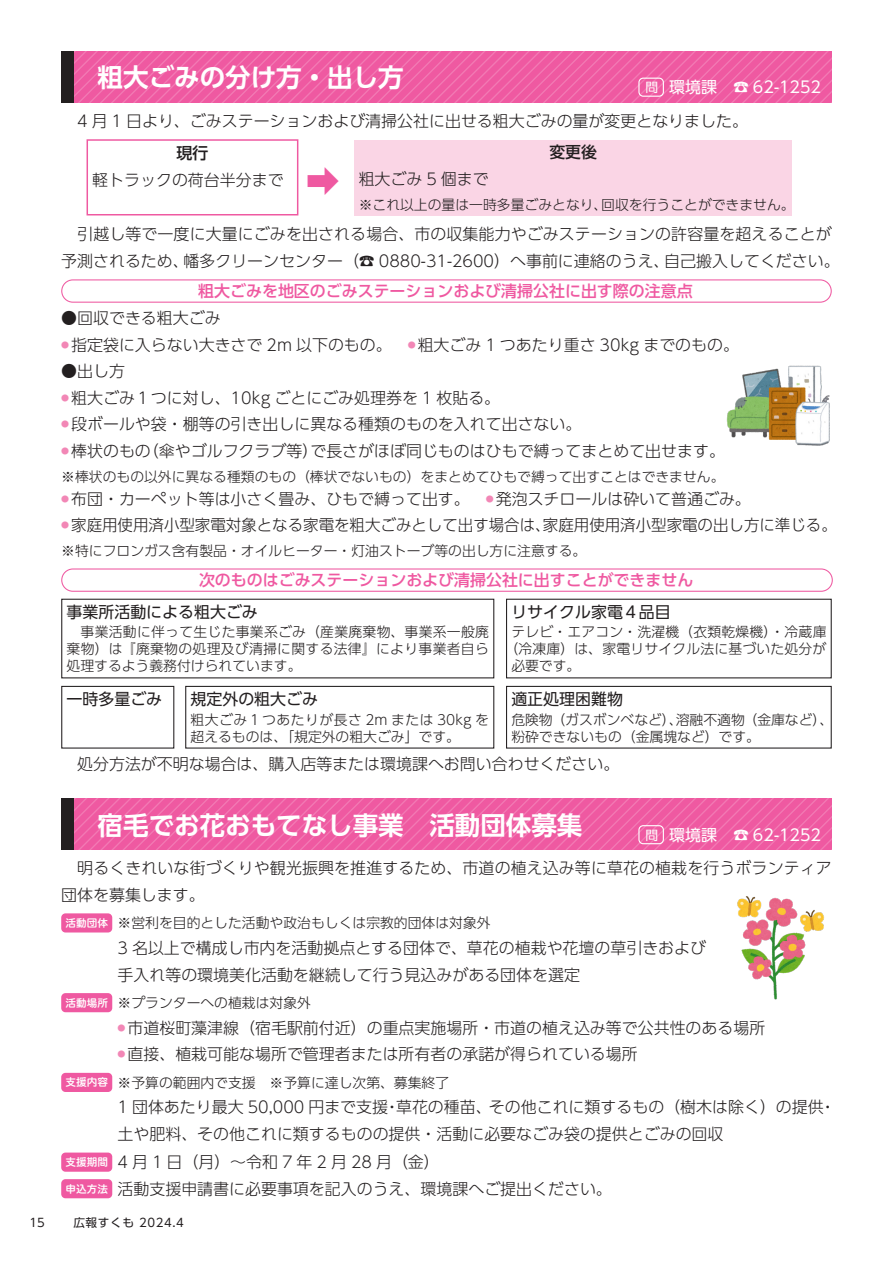
<style>
.page{position:relative;width:893px;height:1263px;background:#fff}
.page>*{position:absolute;margin:0;border:0;box-sizing:border-box;transform-origin:0 0}
.本文{font:300 34.05px "UD Shin Go Pr 6";color:#ef59a1}
.本文-2{font:700 25.5px "UD Shin Go Pro De";color:#fff}
.本文-3{font:300 15.9px/26.5px "UD Shin Go Pr 6";color:#231f20}
.本文-4{font:500 15.9px "UD Shin Go Pr 6";color:#ef59a1}
.本文-5{font:15.9px "UD Shin Go Pr 6";color:#231f20}
.本文-6{font:15.9px "UD Shin Go Pr 6";color:#fff}
.本文-7{font:500 15.9px "UD Shin Go Pr 6";color:#231f20}
.本文-8{font:300 13.8px/17px "UD Shin Go Pr 6";color:#231f20}
.情報コーナー1{font:12.75px "UD Shin Go Pro";color:#fff}
.t1{font:11.7px "UD Shin Go Pro";letter-spacing:.05em;color:#231f20}
.情報コーナー1-2{font:10.65px "Hiragino UD Sans R Std N W6";color:#fff}
.本文-9{font:300 7.95px "UD Shin Go Pr 6";color:#f287b6}
</style>
<div class="page">
<svg style="left:74px;top:51px;width:758px;height:51px;background:#ef5ea4"></svg>
<div style="left:61px;top:51px;width:13px;height:51px;background:#231f20"></div>
<div style="left:638px;top:78px;width:26px;height:19px;border:1px solid #fff;border-radius:4px"></div>
<div style="left:87px;top:139px;width:211px;height:76px;border:1px solid #ef59a1"></div>
<div style="left:354px;top:140px;width:438px;height:75px;background:#fad5e5"></div>
<div style="left:506px;top:686px;width:326px;height:62px;border:1px solid #231f20"></div>
<svg style="left:74px;top:798px;width:758px;height:51px;background:#ef5ea4"></svg>
<div style="left:61px;top:798px;width:13px;height:51px;background:#231f20"></div>
<div style="left:638px;top:825px;width:26px;height:19px;border:1px solid #fff;border-radius:4px"></div>
<div style="left:61px;top:913px;width:51px;height:19px;background:#ef59a1;border-radius:4px"></div>
<div style="left:61px;top:993px;width:51px;height:19px;background:#ef59a1;border-radius:4px"></div>
<div style="left:61px;top:1073px;width:51px;height:19px;background:#ef59a1;border-radius:4px"></div>
<div style="left:61px;top:1152px;width:51px;height:20px;background:#ef59a1;border-radius:4px"></div>
<div style="left:61px;top:1179px;width:51px;height:19px;background:#ef59a1;border-radius:4px"></div>
<img style="left:737px;top:896px;width:87px;height:104px">
<div style="left:506px;top:599px;width:326px;height:79px;border:1px solid #231f20"></div>
<div style="left:61px;top:279px;width:771px;height:24px;border:1px solid #ef59a1;border-radius:11px"></div>
<div style="left:61px;top:568px;width:772px;height:24px;border:1px solid #ef59a1;border-radius:11px"></div>
<div style="left:61px;top:599px;width:433px;height:79px;border:1px solid #231f20"></div>
<div style="left:61px;top:686px;width:113px;height:62px;border:1px solid #231f20"></div>
<div style="left:185px;top:686px;width:309px;height:62px;border:1px solid #231f20"></div>
<img style="left:726px;top:365px;width:104px;height:81px">
<p class="t1" style="left:29px;top:1213px;width:17px">15</p>
<p class="本文-2" style="left:98px;top:57px;width:308px">粗大ごみの分け方・出し方</p>
<p class="本文-3" style="left:61px;top:107px;width:688px">　4 月 1 日より、ごみステーションおよび清掃公社に出せる粗大ごみの量が変更となりました。</p>
<p class="本文-7" style="left:177px;top:140px;width:33px">現行</p>
<p class="本文" style="left:306px;top:154px;width:36px">➡</p>
<p class="本文-6" style="left:669px;top:74px;width:49px">環境課</p>
<p class="本文-6" style="left:733px;top:74px;width:90px">☎ 62-1252</p>
<p class="情報コーナー1" style="left:645px;top:77px;width:14px">問</p>
<p class="本文-7" style="left:549px;top:139px;width:49px">変更後</p>
<p class="本文-3" style="left:359px;top:165px;width:132px">粗大ごみ 5 個まで</p>
<p class="本文-3" style="left:92px;top:166px;width:193px">軽トラックの荷台半分まで</p>
<p class="本文-8" style="left:601px;top:195px;width:195px">回収を行うことができません。</p>
<p class="本文-8" style="left:359px;top:195px;width:250px">※これ以上の量は一時多量ごみとなり、</p>
<p class="本文-3" style="left:664px;top:220px;width:177px;text-indent:-603px">　引越し等で一度に大量にごみを出される場合、市の収集能力やごみステーションの許容量を超えることが自己搬入してください。</p>
<p class="本文-3" style="left:184px;top:247px;width:487px">幡多クリーンセンター（☎ 0880-31-2600）へ事前に連絡のうえ、</p>
<p class="本文-3" style="left:61px;top:247px;width:129px">予測されるため、</p>
<p class="本文-4" style="left:198px;top:278px;width:496px">粗大ごみを地区のごみステーションおよび清掃公社に出す際の注意点</p>
<p class="本文-3" style="left:61px;top:304px;width:161px">●回収できる粗大ごみ</p>
<p class="本文-3" style="left:71px;top:331px;width:669px">指定袋に入らない大きさで 2m 以下のもの。　<sup>●</sup> 粗大ごみ 1 つあたり重さ 30kg までのもの。</p>
<p class="本文-9" style="left:61px;top:338px;width:9px">●</p>
<p class="本文-3" style="left:61px;top:357px;width:65px">●出し方</p>
<p class="本文-3" style="left:71px;top:384px;width:431px">粗大ごみ１つに対し、10kg ごとにごみ処理券を 1 枚貼る。</p>
<p class="本文-9" style="left:61px;top:391px;width:9px">●</p>
<p class="本文-3" style="left:71px;top:411px;width:512px">段ボールや袋・棚等の引き出しに異なる種類のものを入れて出さない。</p>
<p class="本文-9" style="left:61px;top:418px;width:9px">●</p>
<p class="本文-3" style="left:143px;top:437px;width:177px">（傘やゴルフクラブ等）</p>
<p class="本文-3" style="left:310px;top:437px;width:416px">で長さがほぼ同じものはひもで縛ってまとめて出せます。</p>
<p class="本文-3" style="left:71px;top:437px;width:81px">棒状のもの</p>
<p class="本文-9" style="left:61px;top:445px;width:9px">●</p>
<p class="本文-8" style="left:61px;top:467px;width:665px">※棒状のもの以外に異なる種類のもの（棒状でないもの）をまとめてひもで縛って出すことはできません。</p>
<p class="本文-3" style="left:71px;top:485px;width:681px">布団・カーペット等は小さく畳み、ひもで縛って出す。　<sup>●</sup> 発泡スチロールは砕いて普通ごみ。</p>
<p class="本文-9" style="left:61px;top:492px;width:9px">●</p>
<p class="本文-3" style="left:71px;top:512px;width:481px">家庭用使用済小型家電対象となる家電を粗大ごみとして出す場合は、</p>
<p class="本文-3" style="left:543px;top:512px;width:295px">家庭用使用済小型家電の出し方に準じる。</p>
<p class="本文-9" style="left:61px;top:519px;width:9px">●</p>
<p class="本文-8" style="left:61px;top:542px;width:527px">※特にフロンガス含有製品・オイルヒーター・灯油ストーブ等の出し方に注意する。</p>
<p class="本文-4" style="left:199px;top:567px;width:496px">次のものはごみステーションおよび清掃公社に出すことができません</p>
<p class="本文-5" style="left:67px;top:599px;width:193px">事業所活動による粗大ごみ</p>
<p class="本文-8" style="left:67px;top:623px;width:424px;text-align:justify">　事業活動に伴って生じた事業系ごみ（産業廃棄物、事業系一般廃棄物）は『廃棄物の処理及び清掃に関する法律』により事業者自ら処理するよう義務付けられています。</p>
<p class="本文-5" style="left:191px;top:686px;width:129px">規定外の粗大ごみ</p>
<p class="本文-5" style="left:511px;top:599px;width:161px">リサイクル家電４品目</p>
<p class="本文-8" style="left:511px;top:623px;width:317px">テレビ・エアコン・洗濯機（衣類乾燥機）・冷蔵庫</p>
<p class="本文-8" style="left:504px;top:640px;width:323px">（冷凍庫）は、家電リサイクル法に基づいた処分が</p>
<p class="本文-8" style="left:511px;top:657px;width:71px">必要です。</p>
<p class="本文-5" style="left:67px;top:686px;width:97px">一時多量ごみ</p>
<p class="本文-5" style="left:511px;top:686px;width:113px">適正処理困難物</p>
<p class="本文-8" style="left:511px;top:710px;width:250px">危険物（ガスボンベなど）、<br>粉砕できないもの（金属塊など）です。</p>
<p class="本文-8" style="left:191px;top:710px;width:300px">粗大ごみ１つあたりが長さ 2m または 30kg を超えるものは、「規定外の粗大ごみ」です。</p>
<p class="本文-3" style="left:61px;top:750px;width:560px">　処分方法が不明な場合は、購入店等または環境課へお問い合わせください。</p>
<p class="本文-8" style="left:676px;top:710px;width:159px">溶融不適物（金庫など、(</p>
<p class="本文-2" style="left:98px;top:804px;width:486px">宿毛でお花おもてなし事業　活動団体募集</p>
<p class="本文-3" style="left:61px;top:854px;width:772px">　明るくきれいな街づくりや観光振興を推進するため、市道の植え込み等に草花の植栽を行うボランティア団体を募集します。</p>
<p class="本文-8" style="left:118px;top:914px;width:375px">※営利を目的とした活動や政治もしくは宗教的団体は対象外</p>
<p class="本文-6" style="left:669px;top:822px;width:49px">環境課</p>
<p class="本文-6" style="left:733px;top:822px;width:90px">☎ 62-1252</p>
<p class="情報コーナー1" style="left:645px;top:824px;width:14px">問</p>
<p class="情報コーナー1-2" style="left:65px;top:915px;width:44px">活動団体</p>
<p class="情報コーナー1-2" style="left:65px;top:994px;width:44px">活動場所</p>
<p class="情報コーナー1-2" style="left:65px;top:1074px;width:44px">支援内容</p>
<p class="情報コーナー1-2" style="left:65px;top:1154px;width:44px">支援期間</p>
<p class="情報コーナー1-2" style="left:65px;top:1180px;width:44px">申込方法</p>
<p class="本文-3" style="left:118px;top:934px;width:590px">3 名以上で構成し市内を活動拠点とする団体で、草花の植栽や花壇の草引きおよび手入れ等の環境美化活動を継続して行う見込みがある団体を選定</p>
<p class="本文-8" style="left:118px;top:994px;width:195px">※プランターへの植栽は対象外</p>
<p class="本文-3" style="left:128px;top:1014px;width:639px">市道桜町藻津線（宿毛駅前付近）の重点実施場所・市道の植え込み等で公共性のある場所</p>
<p class="本文-9" style="left:118px;top:1021px;width:9px">●</p>
<p class="本文-3" style="left:128px;top:1040px;width:512px">直接、植栽可能な場所で管理者または所有者の承諾が得られている場所</p>
<p class="本文-9" style="left:118px;top:1048px;width:9px">●</p>
<p class="本文-8" style="left:118px;top:1073px;width:333px">※予算の範囲内で支援　※予算に達し次第、募集終了</p>
<p class="本文-3" style="left:489px;top:1093px;width:336px">その他これに類するもの（樹木は除く）の提供</p>
<p class="本文-3" style="left:118px;top:1093px;width:607px">1 団体あたり最大 50,000 円まで支援<br>土や肥料、その他これに類するものの提供・活動に必要なごみ袋の提供とごみの回収</p>
<p class="本文-3" style="left:118px;top:1148px;width:324px">4 月 1 日（月）～令和 7 年 2 月 28 月（金(</p>
<p class="本文-3" style="left:396px;top:1093px;width:97px">草花の種苗、</p>
<p class="本文-3" style="left:384px;top:1093px;width:17px">・</p>
<p class="本文-3" style="left:820px;top:1093px;width:17px">・</p>
<p class="本文-3" style="left:118px;top:1175px;width:496px">活動支援申請書に必要事項を記入のうえ、環境課へご提出ください。</p>
<p class="t1" style="left:73px;top:1213px;width:112px">広報すくも 2024.4</p>
</div>
